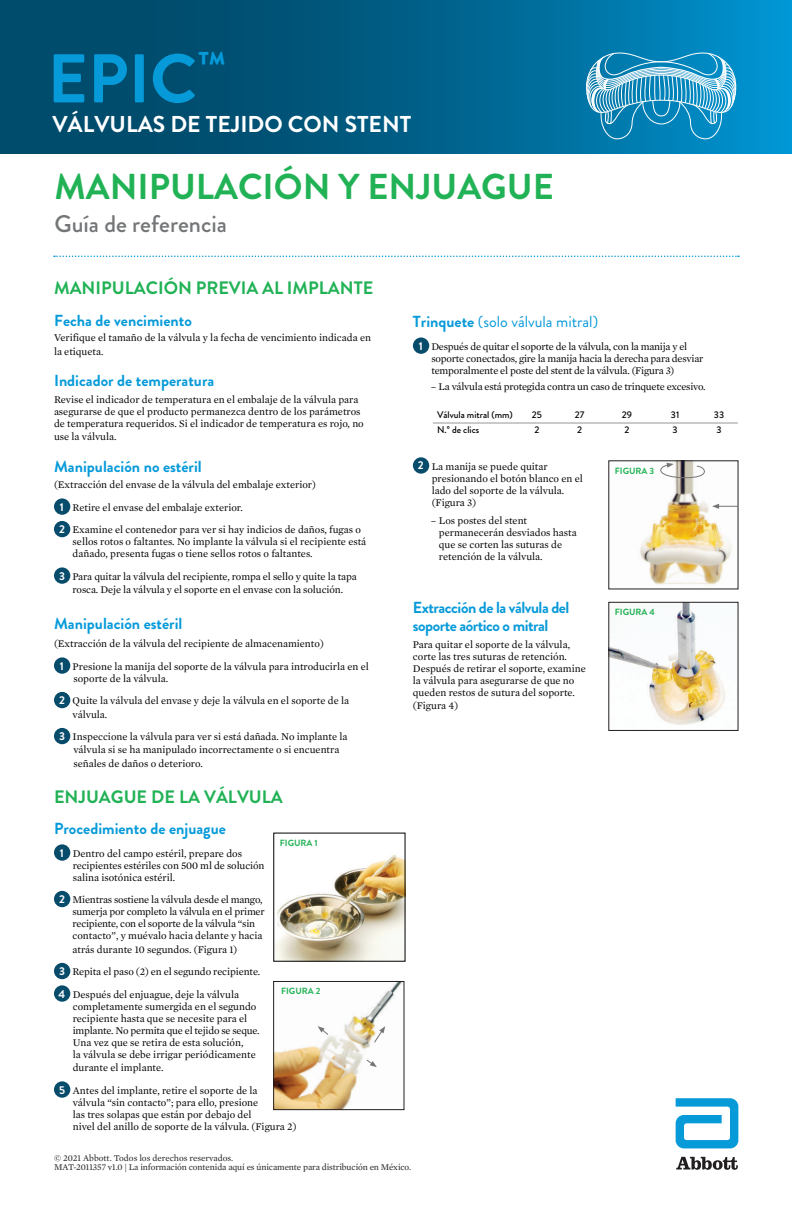
<style>
.page{position:relative;width:792px;height:1224px;background:#fff}
.page>*{position:absolute;margin:0;border:0;box-sizing:border-box;transform-origin:0 0}
.t1{font:700 68.8px "Brandon Grotesque";color:#069ad9}
.t2{font:700 36px "Brandon Grotesque";color:#22b256}
.t3{font:500 24px "Brandon Grotesque";color:#737577}
.t4{font:700 22.9px "Brandon Grotesque";color:#fff}
.t5{font:700 18px "Brandon Grotesque";color:#22b256}
.t6{font:700 16px "Brandon Grotesque";color:#069ad9}
.t7{font:700 16px/18px "Brandon Grotesque";letter-spacing:-.03em;color:#069ad9}
.t8{font:16px "Brandon Grotesque";color:#069ad9}
.t9{font:10.5px/12px "Mercury Text G1";color:#000}
.t10{font:10.5px/12px "Mercury Text G1";letter-spacing:-.02em;color:#000}
.t11{font:500 9.6px "Brandon Grotesque";color:#000}
.t12{font:9px/9px "Mercury Text G1";letter-spacing:-.01em;color:#231f20}
.t13{font:700 9px "Brandon Grotesque";color:#22b256}
.s1{font-family:"Brandon Grotesque";font-weight:700;font-size:11.3px;color:#fff}
.s2{font-weight:700}
</style>
<div class="page">
<svg style="left:54px;top:256px;width:685px;height:1px"></svg>
<img style="left:276px;top:854px;width:127px;height:105px">
<img style="left:640px;top:479px;width:92px;height:106px">
<svg style="left:660px;top:463px;width:45px;height:16px"></svg>
<svg style="left:712px;top:504px;width:26px;height:5px"></svg>
<img style="left:611px;top:604px;width:115px;height:121px">
<div style="left:609px;top:602px;width:129px;height:129px;border:1px solid #231f20"></div>
<div style="left:54px;top:498px;width:16px;height:17px;background:#084c6c;border-radius:50%"></div>
<div style="left:54px;top:521px;width:16px;height:16px;background:#084c6c;border-radius:50%"></div>
<div style="left:54px;top:567px;width:16px;height:17px;background:#084c6c;border-radius:50%"></div>
<div style="left:54px;top:657px;width:16px;height:17px;background:#084c6c;border-radius:50%"></div>
<div style="left:54px;top:692px;width:16px;height:16px;background:#084c6c;border-radius:50%"></div>
<div style="left:54px;top:728px;width:16px;height:16px;background:#084c6c;border-radius:50%"></div>
<div style="left:54px;top:844px;width:16px;height:17px;background:#084c6c;border-radius:50%"></div>
<div style="left:54px;top:891px;width:16px;height:16px;background:#084c6c;border-radius:50%"></div>
<div style="left:54px;top:963px;width:16px;height:16px;background:#084c6c;border-radius:50%"></div>
<div style="left:54px;top:985px;width:16px;height:17px;background:#084c6c;border-radius:50%"></div>
<div style="left:54px;top:1081px;width:16px;height:17px;background:#084c6c;border-radius:50%"></div>
<div style="left:413px;top:337px;width:16px;height:17px;background:#084c6c;border-radius:50%"></div>
<hr style="left:433px;top:423px;width:305px;height:1px;background:#949698">
<div style="left:413px;top:457px;width:16px;height:17px;background:#084c6c;border-radius:50%"></div>
<svg style="left:676px;top:1098px;width:62px;height:50px"></svg>
<svg style="left:676px;top:1157px;width:62px;height:13px"></svg>
<svg style="left:0;top:0;width:792px;height:153px;background:#006089"></svg>
<img style="left:276px;top:983px;width:126px;height:125px">
<div style="left:274px;top:981px;width:130px;height:129px;border:1px solid #231f20"></div>
<svg style="left:365px;top:1059px;width:12px;height:8px"></svg>
<svg style="left:318px;top:1026px;width:11px;height:10px"></svg>
<svg style="left:373px;top:1026px;width:12px;height:18px"></svg>
<svg style="left:584px;top:50px;width:154px;height:89px;background:#399dc7"></svg>
<h1 class="t1" style="left:47px;top:31px;width:180px">EPIC<sup>™</sup></h1>
<h3 class="t4" style="left:52px;top:108px;width:360px">VÁLVULAS DE TEJIDO CON STENT</h3>
<h2 class="t2" style="left:54px;top:162px;width:501px">MANIPULACIÓN Y ENJUAGUE</h2>
<h3 class="t3" style="left:54px;top:207px;width:174px">Guía de referencia</h3>
<h3 class="t5" style="left:54px;top:276px;width:321px">MANIPULACIÓN PREVIA AL IMPLANTE</h3>
<h3 class="t6" style="left:54px;top:309px;width:139px">Fecha de vencimiento</h3>
<p class="t9" style="left:54px;top:331px;width:319px;line-height:13.5px">Verifique el tamaño de la válvula y la fecha de vencimiento indicada en la etiqueta.</p>
<h3 class="t6" style="left:54px;top:370px;width:162px">Indicador de temperatura</h3>
<p class="t9" style="left:54px;top:393px;width:311px">Revise el indicador de temperatura en el embalaje de la válvula para asegurarse de que el producto permanezca dentro de los parámetros de temperatura requeridos. Si el indicador de temperatura es rojo, no</p>
<p class="t9" style="left:54px;top:430px;width:64px">use la válvula.</p>
<h3 class="t6" style="left:54px;top:455px;width:149px">Manipulación no estéril</h3>
<p class="t9" style="left:59px;top:473px;width:303px;line-height:22.5px;text-indent:-5px">(Extracción del envase de la válvula del embalaje exterior)<br><span class="s1">1</span> Retire el envase del embalaje exterior.<br><span class="s1">2</span> Examine el contenedor para ver si hay indicios de daños, fugas o</p>
<p class="t9" style="left:73px;top:535px;width:295px">sellos rotos o faltantes. No implante la válvula si el recipiente está dañado, presenta fugas o tiene sellos rotos o faltantes.</p>
<p class="t9" style="left:59px;top:569px;width:299px;line-height:13.5px;text-align:center"><span class="s1">3</span> Para quitar la válvula del recipiente, rompa el sello y quite la tapa rosca. Deje la válvula y el soporte en el envase con la solución.</p>
<h3 class="t6" style="left:54px;top:613px;width:130px">Manipulación estéril</h3>
<p class="t9" style="left:60px;top:632px;width:311px;line-height:22.5px;text-indent:-6px">(Extracción de la válvula del recipiente de almacenamiento)<br><span class="s1">1</span> Presione la manija del soporte de la válvula para introducirla en el</p>
<p class="t9" style="left:59px;top:666px;width:291px;line-height:22.5px;text-indent:14px">soporte de la válvula.<br><span class="s1">2</span> Quite la válvula del envase y deje la válvula en el soporte de la</p>
<p class="t9" style="left:59px;top:702px;width:290px;line-height:22.5px;text-indent:14px">válvula.<br><span class="s1">3</span> Inspeccione la válvula para ver si está dañada. No implante la</p>
<p class="t9" style="left:73px;top:742px;width:267px;line-height:13.5px">válvula si se ha manipulado incorrectamente o si encuentra señales de daños o deterioro.</p>
<h3 class="t5" style="left:54px;top:784px;width:230px">ENJUAGUE DE LA VÁLVULA</h3>
<h3 class="t6" style="left:54px;top:818px;width:173px">Procedimiento de enjuague</h3>
<p class="t9" style="left:73px;top:847px;width:193px;text-indent:-13px"><span class="s1">1</span> Dentro del campo estéril, prepare dos recipientes estériles con 500 ml de solución salina isotónica estéril.</p>
<p class="t10" style="left:73px;top:893px;width:194px;text-indent:-13px"><span class="s1">2</span> Mientras sostiene la válvula desde el mango, sumerja por completo la válvula en el primer recipiente, con el soporte de la válvula “sin contacto”, y muévalo hacia delante y hacia</p>
<p class="t9" style="left:59px;top:937px;width:203px;line-height:22.5px;text-indent:14px">atrás durante 10 segundos. (Figura 1)<br><span class="s1">3</span> Repita el paso (2) en el segundo recipiente.<br><span class="s1">4</span> Después del enjuague, deje la válvula</p>
<p class="t9" style="left:73px;top:1000px;width:188px">completamente sumergida en el segundo recipiente hasta que se necesite para el implante. No permita que el tejido se seque.<br>Una vez que se retira de esta solución,<br>la válvula se debe irrigar periódicamente</p>
<p class="t9" style="left:59px;top:1056px;width:200px;line-height:22.5px;text-indent:14px">durante el implante.<br><span class="s1">5</span> Antes del implante, retire el soporte de la</p>
<p class="t9" style="left:73px;top:1096px;width:225px">válvula “sin contacto”; para ello, presione<br>las tres solapas que están por debajo del<br>nivel del anillo de soporte de la válvula. (Figura 2)</p>
<p class="t13" style="left:280px;top:837px;width:39px">FIGURA 1</p>
<p class="t13" style="left:281px;top:985px;width:41px">FIGURA 2</p>
<h3 class="t8" style="left:413px;top:311px;width:187px"><span class="s2">Trinquete</span> (solo válvula mitral)</h3>
<p class="t10" style="left:431px;top:340px;width:274px;text-indent:-13px"><span class="s1">1</span> Después de quitar el soporte de la válvula, con la manija y el soporte conectados, gire la manija hacia la derecha para desviar temporalmente el poste del stent de la válvula. (Figura 3)</p>
<p class="t10" style="left:431px;top:380px;width:276px">– La válvula está protegida contra un caso de trinquete excesivo.</p>
<p class="t11" style="left:437px;top:408px;width:77px">Válvula mitral (mm)</p>
<p class="t11" style="left:532px;top:408px;width:12px">25</p>
<p class="t11" style="left:575px;top:408px;width:11px">27</p>
<p class="t11" style="left:622px;top:408px;width:12px">29</p>
<p class="t11" style="left:671px;top:408px;width:10px">31</p>
<p class="t11" style="left:714px;top:408px;width:12px">33</p>
<p class="t11" style="left:437px;top:423px;width:44px">N.° de clics</p>
<p class="t11" style="left:534px;top:423px;width:6px">2</p>
<p class="t11" style="left:577px;top:423px;width:6px">2</p>
<p class="t11" style="left:624px;top:423px;width:6px">2</p>
<p class="t11" style="left:673px;top:423px;width:7px">3</p>
<p class="t11" style="left:717px;top:423px;width:7px">3</p>
<p class="t9" style="left:432px;top:460px;width:153px;text-indent:-14px"><span class="s1">2</span> La manija se puede quitar presionando el botón blanco en el lado del soporte de la válvula. (Figura 3)</p>
<p class="t9" style="left:439px;top:514px;width:139px;text-indent:-8px">– Los postes del stent permanecerán desviados hasta que se corten las suturas de retención de la válvula.</p>
<p class="t13" style="left:615px;top:465px;width:41px">FIGURA 3</p>
<h3 class="t7" style="left:413px;top:599px;width:158px">Extracción de la válvula del soporte aórtico o mitral</h3>
<p class="t9" style="left:413px;top:638px;width:174px">Para quitar el soporte de la válvula, corte las tres suturas de retención.<br>Después de retirar el soporte, examine la válvula para asegurarse de que no queden restos de sutura del soporte.</p>
<p class="t9" style="left:413px;top:699px;width:47px">(Figura 4)</p>
<p class="t13" style="left:615px;top:606px;width:42px">FIGURA 4</p>
<p class="t12" style="left:54px;top:1153px;width:359px">© 2021 Abbott. Todos los derechos reservados.<br>MAT-2011357 v1.0 | La información contenida aquí es únicamente para distribución en México.</p>
</div>
